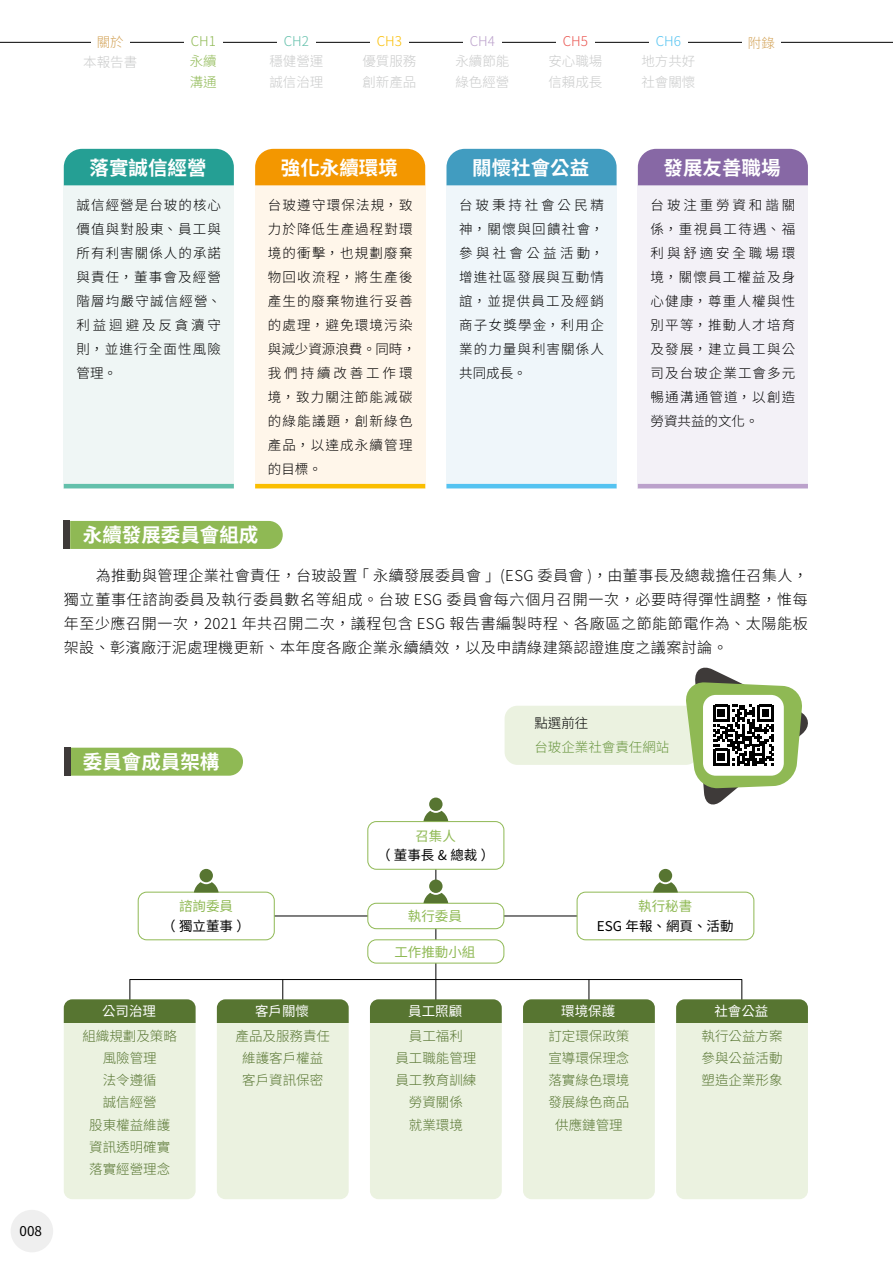
<style>
.page{position:relative;width:893px;height:1263px;background:#fff}
.page>*{position:absolute;margin:0;border:0;box-sizing:border-box;transform-origin:0 0}
.t1{font:700 19.5px "Noto Sans CJ Ktc";color:#fff}
.t2{font:300 15px/24px "Noto Sans CJ Ktc";letter-spacing:.03em;color:#000;text-align:justify}
.t3{font:300 13.5px/24px "Noto Sans CJ Ktc";letter-spacing:.09em;color:#000;text-align:justify}
.t4{font:300 13.5px/22.2px "Noto Sans CJ Ktc";color:#577531;text-align:center}
.t5{font:300 13.5px/21px "Noto Sans CJ Ktc";color:#c9caca}
.t6{font:13.5px "Noto Sans CJ Ktc";color:#000}
.t7{font:13.5px "Noto Sans CJ Ktc";color:#8fb954}
.t8{font:13.5px "Noto Sans CJ Ktc";color:#fff}
.t9{font:300 13.5px "Noto Sans CJ Ktc";color:#69953f}
.t10{font:300 13.5px/19.2px "Noto Sans CJ Ktc";color:#8fb954}
.t11{font:300 13.5px "Noto Sans CJ Ktc";color:#d3a358}
.t12{font:300 13.5px "Noto Sans CJ Ktc";color:#63c0ab}
.t13{font:300 13.5px "Noto Sans CJ Ktc";color:#fabe00}
.t14{font:300 13.5px "Noto Sans CJ Ktc";color:#bba1cb}
.t15{font:300 13.5px "Noto Sans CJ Ktc";color:#ea5550}
.t16{font:300 13.5px "Noto Sans CJ Ktc";color:#54c3f1}
</style>
<div class="page">
<div style="left:70px;top:521px;width:213px;height:28px;background:#8fb954"></div>
<div style="left:64px;top:521px;width:6px;height:28px;background:#3e3a39"></div>
<div style="left:255px;top:185px;width:170px;height:303px;background:#fff6ea"></div>
<div style="left:64px;top:185px;width:170px;height:303px;background:#eff6f5"></div>
<div style="left:255px;top:149px;width:170px;height:36px;background:#f39700"></div>
<div style="left:64px;top:149px;width:170px;height:36px;background:#259f94"></div>
<hr style="left:64px;top:484px;width:170px;height:4px;background:#63c0ab">
<div style="left:638px;top:185px;width:170px;height:303px;background:#f3f1f7"></div>
<div style="left:638px;top:149px;width:170px;height:36px;background:#8768a5"></div>
<hr style="left:638px;top:484px;width:170px;height:4px;background:#bba1cb">
<hr style="left:255px;top:484px;width:170px;height:4px;background:#fabe00">
<div style="left:446px;top:185px;width:171px;height:303px;background:#eff6fa"></div>
<div style="left:446px;top:149px;width:171px;height:36px;background:#419cc0"></div>
<hr style="left:446px;top:484px;width:171px;height:4px;background:#54c3f1">
<div style="left:505px;top:706px;width:194px;height:59px;background:#ebf2e0;border-radius:13px"></div>
<svg style="left:686px;top:667px;width:122px;height:138px"></svg>
<hr style="left:130px;top:979px;width:1px;height:35px;background:#000">
<hr style="left:742px;top:979px;width:1px;height:35px;background:#000">
<hr style="left:589px;top:979px;width:1px;height:35px;background:#000">
<hr style="left:283px;top:979px;width:1px;height:35px;background:#000">
<hr style="left:130px;top:979px;width:612px;height:1px;background:#000">
<div style="left:64px;top:1014px;width:132px;height:185px;background:#ebf2e0;border-radius:9px"></div>
<div style="left:217px;top:1014px;width:132px;height:185px;background:#ebf2e0;border-radius:9px"></div>
<div style="left:370px;top:1014px;width:132px;height:185px;background:#ebf2e0;border-radius:9px"></div>
<div style="left:523px;top:1014px;width:132px;height:185px;background:#ebf2e0;border-radius:9px"></div>
<div style="left:676px;top:1014px;width:132px;height:185px;background:#ebf2e0;border-radius:9px"></div>
<hr style="left:236px;top:916px;width:368px;height:1px;background:#000">
<hr style="left:436px;top:954px;width:1px;height:57px;background:#000">
<div style="left:367px;top:821px;width:137px;height:49px;border:1px solid #8fb954;border-radius:9px"></div>
<div style="left:138px;top:892px;width:136px;height:48px;background:#fff;border-radius:9px"></div>
<div style="left:138px;top:892px;width:137px;height:48px;border:1px solid #8fb954;border-radius:9px"></div>
<div style="left:368px;top:903px;width:136px;height:26px;background:#fff;border-radius:9px"></div>
<div style="left:367px;top:903px;width:137px;height:26px;border:1px solid #8fb954;border-radius:9px"></div>
<div style="left:368px;top:940px;width:136px;height:23px;background:#fff;border-radius:9px"></div>
<div style="left:367px;top:939px;width:137px;height:24px;border:1px solid #8fb954;border-radius:9px"></div>
<div style="left:64px;top:999px;width:132px;height:24px;background:#577531"></div>
<div style="left:217px;top:999px;width:132px;height:24px;background:#577531"></div>
<div style="left:370px;top:999px;width:132px;height:24px;background:#577531"></div>
<div style="left:523px;top:999px;width:132px;height:24px;background:#577531"></div>
<div style="left:676px;top:999px;width:132px;height:24px;background:#577531"></div>
<svg style="left:423px;top:797px;width:25px;height:24px"></svg>
<svg style="left:423px;top:868px;width:25px;height:35px"></svg>
<svg style="left:194px;top:869px;width:25px;height:23px"></svg>
<div style="left:577px;top:892px;width:177px;height:48px;background:#fff;border-radius:9px"></div>
<div style="left:577px;top:892px;width:177px;height:48px;border:1px solid #8fb954;border-radius:9px"></div>
<svg style="left:653px;top:869px;width:25px;height:23px"></svg>
<div style="left:70px;top:748px;width:173px;height:28px;background:#8fb954"></div>
<div style="left:64px;top:748px;width:6px;height:28px;background:#3e3a39"></div>
<hr style="left:0;top:42px;width:893px;height:1px;background:#000">
<div style="left:277px;top:33px;width:38px;height:17px;background:#fff"></div>
<div style="left:91px;top:34px;width:38px;height:17px;background:#fff"></div>
<div style="left:370px;top:33px;width:38px;height:17px;background:#fff"></div>
<div style="left:463px;top:33px;width:38px;height:17px;background:#fff"></div>
<div style="left:556px;top:33px;width:38px;height:17px;background:#fff"></div>
<div style="left:649px;top:33px;width:38px;height:17px;background:#fff"></div>
<div style="left:742px;top:34px;width:39px;height:17px;background:#fff"></div>
<div style="left:11px;top:1210px;width:42px;height:42px;background:#efefef;border-radius:50%"></div>
<div style="left:184px;top:33px;width:38px;height:17px;background:#fff"></div>
<p class="t11" style="left:97px;top:35px;width:28px">關於</p>
<p class="t5" style="left:83px;top:51px;width:55px">本報告書</p>
<p class="t10" style="left:190px;top:32px;width:28px">CH1永續</p>
<p class="t10" style="left:190px;top:72px;width:28px">溝通</p>
<p class="t12" style="left:284px;top:34px;width:27px">CH2</p>
<p class="t5" style="left:269px;top:51px;width:55px">穩健營運誠信治理</p>
<p class="t13" style="left:377px;top:34px;width:27px">CH3</p>
<p class="t5" style="left:362px;top:51px;width:56px">優質服務創新產品</p>
<p class="t14" style="left:470px;top:34px;width:27px">CH4</p>
<p class="t5" style="left:455px;top:51px;width:55px">永續節能綠色經營</p>
<p class="t15" style="left:563px;top:34px;width:27px">CH5</p>
<p class="t5" style="left:548px;top:51px;width:55px">安心職場信賴成長</p>
<p class="t16" style="left:656px;top:34px;width:27px">CH6</p>
<p class="t5" style="left:641px;top:51px;width:55px">地方共好社會關懷</p>
<p class="t11" style="left:748px;top:35px;width:28px">附錄</p>
<h1 class="t1" style="left:90px;top:156px;width:118px">落實誠信經營</h1>
<h1 class="t1" style="left:281px;top:156px;width:118px">強化永續環境</h1>
<p class="t3" style="left:77px;top:193px;width:146px">誠信經營是台玻的核心價值與對股東、員工與所有利害關係人的承諾與責任，董事會及經營階層均嚴守誠信經營、利益迴避及反貪瀆守則，並進行全面性風險管理。</p>
<p class="t3" style="left:268px;top:193px;width:149px;text-align:left">台玻遵守環保法規，致力於降低生產過程對環境的衝擊，也規劃廢棄物回收流程，將生產後產生的廢棄物進行妥善的處理，避免環境污染與減少資源浪費。同時，我們持續改善工作環境，致力關注節能減碳的綠能議題，創新綠色產品，以達成永續管理的目標。</p>
<h1 class="t1" style="left:472px;top:156px;width:118px">關懷社會公益</h1>
<p class="t3" style="left:459px;top:193px;width:146px">台玻秉持社會公民精神，關懷與回饋社會，參與社會公益活動，增進社區發展與互動情誼，並提供員工及經銷商子女獎學金，利用企業的力量與利害關係人共同成長。</p>
<h1 class="t1" style="left:664px;top:156px;width:118px">發展友善職場</h1>
<p class="t3" style="left:651px;top:193px;width:146px">台玻注重勞資和諧關係，重視員工待遇、福利與舒適安全職場環境，關懷員工權益及身心健康，尊重人權與性別平等，推動人才培育及發展，建立員工與公司及台玻企業工會多元暢通溝通管道，以創造勞資共益的文化。</p>
<h1 class="t1" style="left:83px;top:524px;width:177px">永續發展委員會組成</h1>
<p class="t2" style="left:64px;top:563px;width:746px;text-indent:32px">為推動與管理企業社會責任，台玻設置「永續發展委員會」(ESG 委員會 )，由董事長及總裁擔任召集人，獨立董事任諮詢委員及執行委員數名等組成。台玻 ESG 委員會每六個月召開一次，必要時得彈性調整，惟每年至少應召開一次，2021 年共召開二次，議程包含 ESG 報告書編製時程、各廠區之節能節電作為、太陽能板架設、彰濱廠汙泥處理機更新、本年度各廠企業永續績效，以及申請綠建築認證進度之議案討論。</p>
<p class="t6" style="left:20px;top:1224px;width:24px">008</p>
<h1 class="t1" style="left:83px;top:751px;width:138px">委員會成員架構</h1>
<p class="t7" style="left:179px;top:899px;width:55px">諮詢委員</p>
<p class="t6" style="left:162px;top:918px;width:89px">（獨立董事）</p>
<p class="t7" style="left:415px;top:828px;width:42px">召集人</p>
<p class="t6" style="left:377px;top:848px;width:119px">（董事長&amp;總裁）</p>
<p class="t7" style="left:408px;top:908px;width:55px">執行委員</p>
<p class="t7" style="left:394px;top:944px;width:82px">工作推動小組</p>
<p class="t3" style="left:534px;top:712px;width:55px">點選前往</p>
<p class="t9" style="left:534px;top:740px;width:136px">台玻企業社會責任網站</p>
<p class="t7" style="left:638px;top:899px;width:55px">執行秘書</p>
<p class="t6" style="left:597px;top:918px;width:138px">ESG 年報、網頁、活動</p>
<p class="t8" style="left:102px;top:1004px;width:55px">公司治理</p>
<p class="t8" style="left:255px;top:1004px;width:55px">客戶關懷</p>
<p class="t8" style="left:408px;top:1004px;width:55px">員工照顧</p>
<p class="t8" style="left:561px;top:1004px;width:55px">環境保護</p>
<p class="t8" style="left:714px;top:1004px;width:56px">社會公益</p>
<p class="t4" style="left:82px;top:1025px;width:96px">組織規劃及策略風險管理<br>法令遵循<br>誠信經營<br>股東權益維護資訊透明確實落實經營理念</p>
<p class="t4" style="left:236px;top:1025px;width:96px">產品及服務責任維護客戶權益客戶資訊保密</p>
<p class="t4" style="left:395px;top:1025px;width:82px">員工福利<br>員工職能管理員工教育訓練勞資關係<br>就業環境</p>
<p class="t4" style="left:548px;top:1025px;width:82px">訂定環保政策宣導環保理念落實綠色環境發展綠色商品供應鏈管理</p>
<p class="t4" style="left:701px;top:1025px;width:83px;text-align:justify">執行公益方案參與公益活動塑造企業形象</p>
</div>
